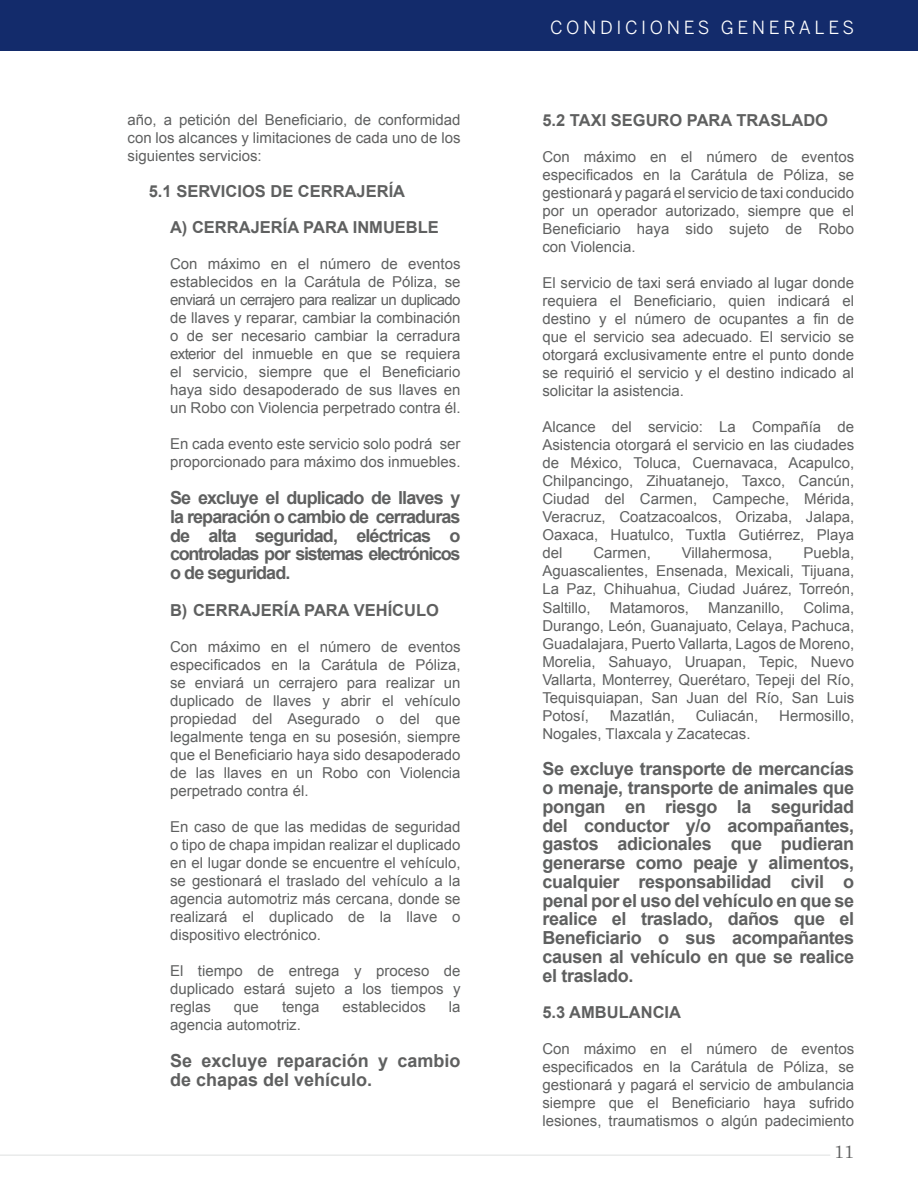
<style>
.page{position:relative;width:918px;height:1191px;background:#fff}
.page>*{position:absolute;margin:0;border:0;box-sizing:border-box;transform-origin:0 0}
.t1{font:700 18px/18.8px "Arial";letter-spacing:-.02em;color:#5f6060;text-align:justify}
.t2{font:700 18px/18.8px "Arial";color:#5f6060}
.t3{font:18px "Benton Sans";letter-spacing:.2em;color:#fff}
.t4{font:18px "Century Schoolbook";color:#5f6060}
.t5{font:700 16.5px/36px "Arial";color:#5f6060}
.t6{font:15px/18px "Arial";color:#5f6060;text-align:justify}
</style>
<div class="page">
<hr style="left:0;top:1154px;width:830px;height:2px;background:#e9eaea">
<div style="left:0;top:0;width:918px;height:51px;background:#132b6b"></div>
<p class="t6" style="left:128px;top:111px;width:335px">año, a petición del Beneficiario, de conformidad con los alcances y limitaciones de cada uno de los siguientes servicios:</p>
<p class="t5" style="left:170px;top:174px;width:270px;text-indent:-21px">5.1 SERVICIOS DE CERRAJERÍA<br>A) CERRAJERÍA PARA INMUEBLE</p>
<p class="t6" style="left:170px;top:255px;width:292px">Con máximo en el número de eventos establecidos en la Carátula de Póliza, se enviará un cerrajero para realizar un duplicado de llaves y reparar, cambiar la combinación o de ser necesario cambiar la cerradura exterior del inmueble en que se requiera el servicio, siempre que el Beneficiario haya sido desapoderado de sus llaves en un Robo con Violencia perpetrado contra él.</p>
<p class="t6" style="left:170px;top:435px;width:292px">En cada evento este servicio solo podrá ser proporcionado para máximo dos inmuebles.</p>
<p class="t1" style="left:170px;top:489px;width:292px">Se excluye el duplicado de llaves y la reparación o cambio de cerraduras de alta seguridad, eléctricas o controladas por sistemas electrónicos o de seguridad.</p>
<p class="t5" style="left:170px;top:592px;width:270px">B) CERRAJERÍA PARA VEHÍCULO</p>
<p class="t6" style="left:170px;top:638px;width:292px">Con máximo en el número de eventos especificados en la Carátula de Póliza, se enviará un cerrajero para realizar un duplicado de llaves y abrir el vehículo propiedad del Asegurado o del que legalmente tenga en su posesión, siempre que el Beneficiario haya sido desapoderado de las llaves en un Robo con Violencia perpetrado contra él.</p>
<p class="t6" style="left:170px;top:818px;width:292px">En caso de que las medidas de seguridad o tipo de chapa impidan realizar el duplicado en el lugar donde se encuentre el vehículo, se gestionará el traslado del vehículo a la agencia automotriz más cercana, donde se realizará el duplicado de la llave o dispositivo electrónico.</p>
<p class="t6" style="left:170px;top:962px;width:292px">El tiempo de entrega y proceso de duplicado estará sujeto a los tiempos y reglas</p>
<p class="t6" style="left:234px;top:998px;width:27px">que</p>
<p class="t6" style="left:282px;top:998px;width:39px">tenga</p>
<p class="t6" style="left:343px;top:998px;width:85px">establecidos</p>
<p class="t6" style="left:449px;top:998px;width:13px">la</p>
<p class="t6" style="left:170px;top:1016px;width:132px">agencia automotriz.</p>
<p class="t2" style="left:170px;top:1051px;width:292px">Se excluye reparación y cambio de chapas del vehículo.</p>
<p class="t3" style="left:550px;top:17px;width:306px">CONDICIONES GENERALES</p>
<p class="t5" style="left:542px;top:103px;width:287px">5.2 TAXI SEGURO PARA TRASLADO</p>
<p class="t6" style="left:542px;top:148px;width:313px">Con máximo en el número de eventos especificados en la Carátula de Póliza, se gestionará y pagará el servicio de taxi conducido por un operador autorizado, siempre que el Beneficiario haya sido sujeto de Robo con Violencia.</p>
<p class="t6" style="left:542px;top:274px;width:313px">El servicio de taxi será enviado al lugar donde requiera el Beneficiario, quien indicará el destino y el número de ocupantes a fin de que el servicio sea adecuado. El servicio se otorgará exclusivamente entre el punto donde se requirió el servicio y el destino indicado al solicitar la asistencia.</p>
<p class="t6" style="left:542px;top:418px;width:313px">Alcance del servicio: La Compañía de Asistencia otorgará el servicio en las ciudades de México, Toluca, Cuernavaca, Acapulco, Chilpancingo, Zihuatanejo, Taxco, Cancún, Ciudad del Carmen, Campeche, Mérida, Veracruz, Coatzacoalcos, Orizaba, Jalapa, Oaxaca, Huatulco, Tuxtla Gutiérrez, Playa del</p>
<p class="t6" style="left:593px;top:544px;width:59px">Carmen,</p>
<p class="t6" style="left:682px;top:544px;width:92px">Villahermosa,</p>
<p class="t6" style="left:542px;top:544px;width:313px;text-indent:261px">Puebla, Aguascalientes, Ensenada, Mexicali, Tijuana, La Paz, Chihuahua, Ciudad Juárez, Torreón, Saltillo,</p>
<p class="t6" style="left:542px;top:598px;width:313px;text-indent:261px">Colima, Durango, León, Guanajuato, Celaya, Pachuca, Guadalajara, Puerto Vallarta, Lagos de Moreno, Morelia, Sahuayo, Uruapan, Tepic, Nuevo Vallarta, Monterrey, Querétaro, Tepeji del Río, Tequisquiapan, San Juan del Río, San Luis Potosí,</p>
<p class="t6" style="left:610px;top:598px;width:81px">Matamoros,</p>
<p class="t6" style="left:708px;top:598px;width:77px">Manzanillo,</p>
<p class="t6" style="left:610px;top:706px;width:67px">Mazatlán,</p>
<p class="t6" style="left:696px;top:706px;width:64px">Culiacán,</p>
<p class="t6" style="left:779px;top:706px;width:76px">Hermosillo,</p>
<p class="t6" style="left:542px;top:724px;width:210px">Nogales, Tlaxcala y Zacatecas.</p>
<p class="t1" style="left:542px;top:760px;width:313px">Se excluye transporte de mercancías o menaje, transporte de animales que pongan en riesgo la seguridad del conductor y/o acompañantes, gastos adicionales que pudieran generarse como peaje y alimentos, cualquier responsabilidad civil o penal por el uso del vehículo en que se realice el traslado, daños que el Beneficiario o sus acompañantes causen al vehículo en que se realice el traslado.</p>
<p class="t5" style="left:542px;top:994px;width:140px">5.3 AMBULANCIA</p>
<p class="t6" style="left:542px;top:1039px;width:313px">Con máximo en el número de eventos especificados en la Carátula de Póliza, se gestionará y pagará el servicio de ambulancia siempre que el Beneficiario haya sufrido lesiones, traumatismos o algún padecimiento</p>
<p class="t4" style="left:834px;top:1140px;width:22px">11</p>
</div>
